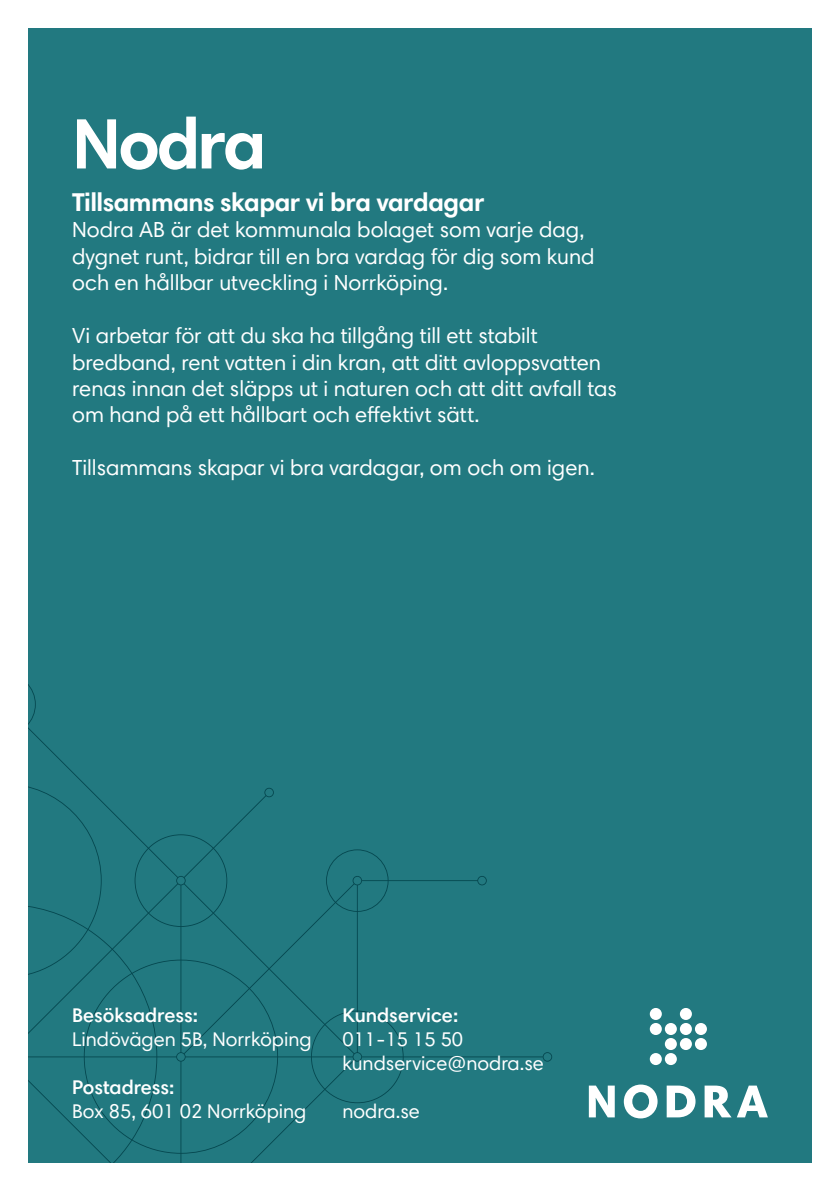
<style>
.page{position:relative;width:840px;height:1191px;background:#fff}
.page>*{position:absolute;margin:0;border:0;box-sizing:border-box;transform-origin:0 0}
.Rubrik_sista_sida{font:700 72px "Harmonia Sans Std";letter-spacing:-.04em;color:#fff}
.Mellanrubrik_sista_s{font:700 26px "Harmonia Sans Std";letter-spacing:-.02em;color:#fff}
.Brödtext_sista_sida{font:22px/26.4px "Harmonia Sans Std";color:#fff}
.t1{font:20px/24px "Harmonia Sans Std";color:#fff}
.t2{font:600 20px "Harmonia Sans Pro";color:#fff}
</style>
<div class="page">
<div style="left:28px;top:28px;width:783px;height:1134px;background:#227980"></div>
<svg style="left:588px;top:1085px;width:26px;height:32px"></svg>
<svg style="left:623px;top:1084px;width:34px;height:34px"></svg>
<svg style="left:666px;top:1085px;width:29px;height:32px"></svg>
<svg style="left:704px;top:1085px;width:63px;height:32px"></svg>
<div style="left:649px;top:1008px;width:12px;height:12px;background:#fff;border-radius:50%"></div>
<div style="left:679px;top:1008px;width:12px;height:12px;background:#fff;border-radius:50%"></div>
<div style="left:649px;top:1023px;width:12px;height:12px;background:#fff;border-radius:50%"></div>
<div style="left:664px;top:1023px;width:12px;height:12px;background:#fff;border-radius:50%"></div>
<div style="left:679px;top:1023px;width:12px;height:12px;background:#fff;border-radius:50%"></div>
<div style="left:694px;top:1023px;width:12px;height:12px;background:#fff;border-radius:50%"></div>
<div style="left:664px;top:1038px;width:12px;height:12px;background:#fff;border-radius:50%"></div>
<div style="left:679px;top:1038px;width:12px;height:12px;background:#fff;border-radius:50%"></div>
<div style="left:694px;top:1038px;width:12px;height:12px;background:#fff;border-radius:50%"></div>
<div style="left:649px;top:1053px;width:12px;height:12px;background:#fff;border-radius:50%"></div>
<div style="left:664px;top:1053px;width:12px;height:12px;background:#fff;border-radius:50%"></div>
<svg style="left:28px;top:684px;width:524px;height:478px"></svg>
<h2 class="Rubrik_sista_sida" style="left:72px;top:98px;width:196px">Nodra</h2>
<h3 class="Mellanrubrik_sista_s" style="left:72px;top:186px;width:413px">Tillsammans skapar vi bra vardagar</h3>
<p class="Brödtext_sista_sida" style="left:72px;top:216px;width:523px">Nodra AB är det kommunala bolaget som varje dag, dygnet runt, bidrar till en bra vardag för dig som kund och en hållbar utveckling i Norrköping.</p>
<p class="Brödtext_sista_sida" style="left:72px;top:322px;width:546px">Vi arbetar för att du ska ha tillgång till ett stabilt bredband, rent vatten i din kran, att ditt avloppsvatten renas innan det släpps ut i naturen och att ditt avfall tas om hand på ett hållbart och effektivt sätt.</p>
<p class="Brödtext_sista_sida" style="left:72px;top:454px;width:524px">Tillsammans skapar vi bra vardagar, om och om igen.</p>
<p class="t2" style="left:72px;top:1002px;width:127px">Besöksadress:</p>
<p class="t1" style="left:72px;top:1026px;width:241px">Lindövägen 5B, Norrköping</p>
<p class="t2" style="left:72px;top:1074px;width:104px">Postadress:</p>
<p class="t1" style="left:72px;top:1098px;width:236px">Box 85, 601 02 Norrköping</p>
<p class="t2" style="left:342px;top:1002px;width:117px">Kundservice:</p>
<p class="t1" style="left:342px;top:1026px;width:203px">011-15 15 50 kundservice@nodra.se</p>
<p class="t1" style="left:342px;top:1098px;width:79px">nodra.se</p>
</div>
